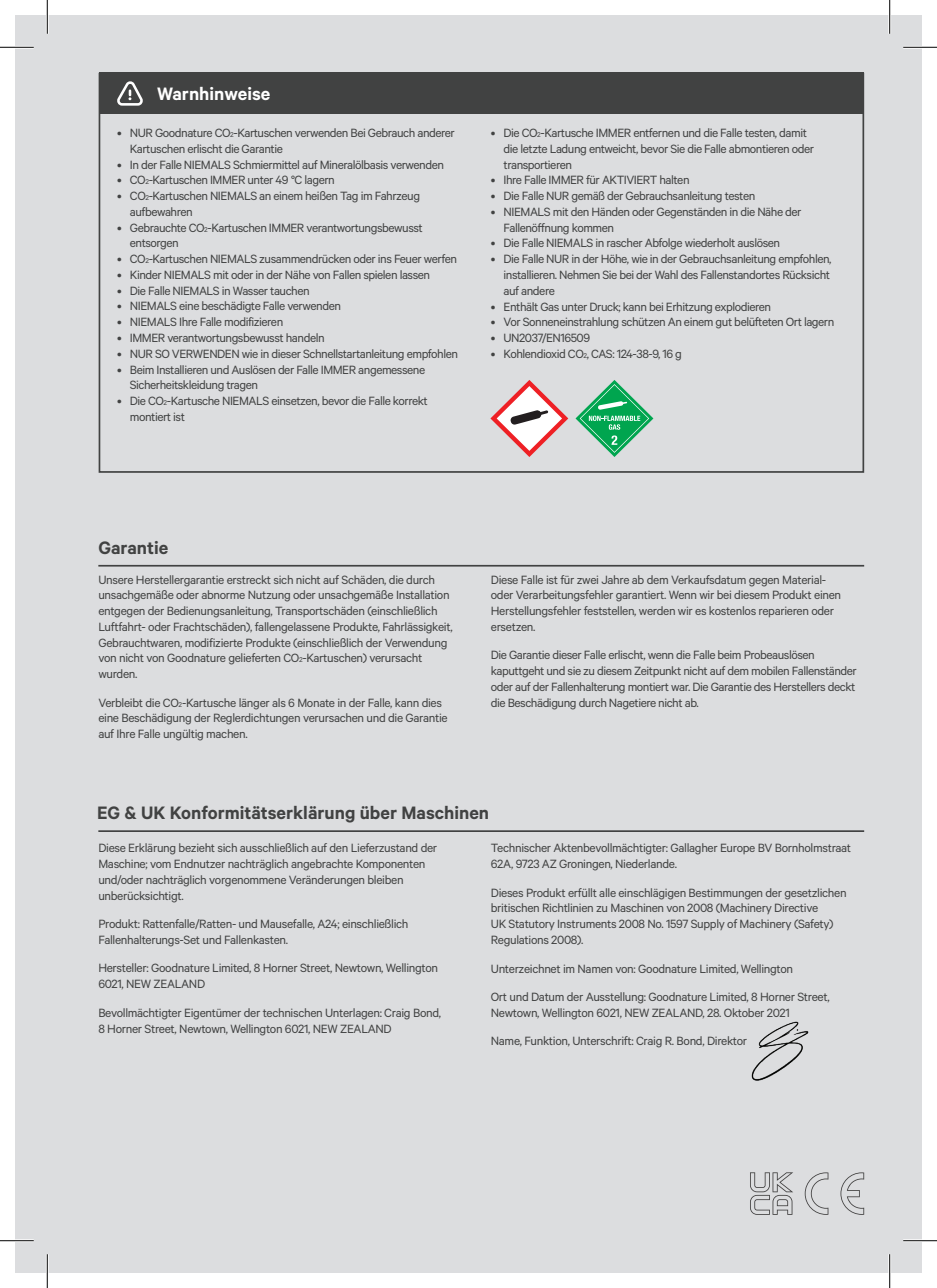
<style>
.page{position:relative;width:937px;height:1288px;background:#fff}
.page>*{position:absolute;margin:0;border:0;box-sizing:border-box;transform-origin:0 0}
.t1{font:600 20.25px "Calibre";color:#414242}
.t2{font:600 20.25px "Calibre";color:#fff}
.t3{font:13.5px/15.8px "Calibre";letter-spacing:-.03em;color:#414242}
.s1{font-size:7.88px}
</style>
<div class="page">
<div style="left:15px;top:15px;width:51px;height:1257px;background:#dcdddf"></div>
<div style="left:36px;top:15px;width:885px;height:1257px;background:#dcdddf"></div>
<svg style="left:750px;top:1172px;width:43px;height:42px"></svg>
<svg style="left:804px;top:1172px;width:24px;height:42px"></svg>
<svg style="left:840px;top:1172px;width:24px;height:42px"></svg>
<div style="left:99px;top:72px;width:765px;height:41px;background:#414242"></div>
<div style="left:99px;top:73px;width:765px;height:399px;border:2px solid #414242"></div>
<hr style="left:98px;top:565px;width:766px;height:1px;background:#414242">
<svg style="left:117px;top:81px;width:26px;height:25px"></svg>
<hr style="left:98px;top:830px;width:766px;height:1px;background:#414242">
<img style="left:751px;top:1021px;width:58px;height:60px">
<svg style="left:575px;top:380px;width:78px;height:77px"></svg>
<svg style="left:490px;top:380px;width:78px;height:77px"></svg>
<hr style="left:0;top:46px;width:34px;height:3px;background:#fff">
<hr style="left:903px;top:46px;width:33px;height:3px;background:#fff">
<hr style="left:0;top:1239px;width:34px;height:2px;background:#fff">
<hr style="left:903px;top:1239px;width:33px;height:2px;background:#fff">
<hr style="left:46px;top:0;width:3px;height:34px;background:#fff">
<hr style="left:46px;top:1253px;width:3px;height:34px;background:#fff">
<hr style="left:888px;top:0;width:3px;height:34px;background:#fff">
<hr style="left:888px;top:1253px;width:3px;height:34px;background:#fff">
<hr style="left:0;top:47px;width:34px;height:1px;background:#000">
<hr style="left:903px;top:47px;width:33px;height:1px;background:#000">
<hr style="left:0;top:1240px;width:34px;height:1px;background:#000">
<hr style="left:903px;top:1240px;width:33px;height:1px;background:#000">
<hr style="left:47px;top:0;width:1px;height:34px;background:#000">
<hr style="left:47px;top:1253px;width:1px;height:34px;background:#000">
<hr style="left:889px;top:0;width:1px;height:34px;background:#000">
<hr style="left:889px;top:1253px;width:1px;height:34px;background:#000">
<h1 class="t2" style="left:157px;top:82px;width:115px">Warnhinweise</h1>
<p class="t3" style="left:130px;top:124px;width:326px;text-indent:-13px">• NUR Goodnature CO<span class="s1">2</span>-Kartuschen verwenden Bei Gebrauch anderer<br>Kartuschen erlischt die Garantie</p>
<p class="t3" style="left:117px;top:156px;width:328px">• In der Falle NIEMALS Schmiermittel auf Mineralölbasis verwenden</p>
<p class="t3" style="left:117px;top:172px;width:219px">• CO<span class="s1">2</span>-Kartuschen IMMER unter 49 °C lagern</p>
<p class="t3" style="left:130px;top:187px;width:292px;text-indent:-13px">• CO<span class="s1">2</span>-Kartuschen NIEMALS an einem heißen Tag im Fahrzeug aufbewahren</p>
<p class="t3" style="left:130px;top:219px;width:294px;text-indent:-13px">• Gebrauchte CO<span class="s1">2</span>-Kartuschen IMMER verantwortungsbewusst entsorgen</p>
<p class="t3" style="left:117px;top:250px;width:341px">• CO<span class="s1">2</span>-Kartuschen NIEMALS zusammendrücken oder ins Feuer werfen</p>
<p class="t3" style="left:117px;top:266px;width:314px">• Kinder NIEMALS mit oder in der Nähe von Fallen spielen lassen</p>
<p class="t3" style="left:117px;top:282px;width:194px">• Die Falle NIEMALS in Wasser tauchen</p>
<p class="t3" style="left:117px;top:298px;width:225px">• NIEMALS eine beschädigte Falle verwenden</p>
<p class="t3" style="left:117px;top:313px;width:168px">• NIEMALS Ihre Falle modifizieren</p>
<p class="t3" style="left:117px;top:329px;width:209px">• IMMER verantwortungsbewusst handeln</p>
<p class="t3" style="left:117px;top:345px;width:342px">• NUR SO VERWENDEN wie in dieser Schnellstartanleitung empfohlen</p>
<p class="t3" style="left:130px;top:361px;width:297px;text-indent:-13px">• Beim Installieren und Auslösen der Falle IMMER angemessene<br>Sicherheitskleidung tragen</p>
<p class="t3" style="left:130px;top:392px;width:299px;text-indent:-13px">• Die CO<span class="s1">2</span>-Kartusche NIEMALS einsetzen, bevor die Falle korrekt montiert ist</p>
<p class="t3" style="left:503px;top:124px;width:312px;text-indent:-13px">• Die CO<span class="s1">2</span>-Kartusche IMMER entfernen und die Falle testen, damit die letzte Ladung entweicht, bevor Sie die Falle abmontieren oder transportieren</p>
<p class="t3" style="left:491px;top:172px;width:200px">• Ihre Falle IMMER für AKTIVIERT halten</p>
<p class="t3" style="left:491px;top:187px;width:266px">• Die Falle NUR gemäß der Gebrauchsanleitung testen</p>
<p class="t3" style="left:503px;top:203px;width:299px;text-indent:-13px">• NIEMALS mit den Händen oder Gegenständen in die Nähe der<br>Fallenöffnung kommen</p>
<p class="t3" style="left:491px;top:235px;width:291px">• Die Falle NIEMALS in rascher Abfolge wiederholt auslösen</p>
<p class="t3" style="left:503px;top:251px;width:329px;text-align:justify;text-indent:-13px">• Die Falle NUR in der Höhe, wie in der Gebrauchsanleitung empfohlen, installieren. Nehmen Sie bei der Wahl des Fallenstandortes Rücksicht auf andere</p>
<p class="t3" style="left:491px;top:298px;width:282px">• Enthält Gas unter Druck; kann bei Erhitzung explodieren</p>
<p class="t3" style="left:491px;top:314px;width:345px">• Vor Sonneneinstrahlung schützen An einem gut belüfteten Ort lagern</p>
<p class="t3" style="left:491px;top:329px;width:101px">• UN2037/EN16509</p>
<p class="t3" style="left:491px;top:345px;width:193px">• Kohlendioxid CO<span class="s1">2</span>, CAS: 124-38-9, 16 g</p>
<h1 class="t1" style="left:98px;top:535px;width:71px">Garantie</h1>
<p class="t3" style="left:98px;top:571px;width:356px">Unsere Herstellergarantie erstreckt sich nicht auf Schäden, die durch unsachgemäße oder abnorme Nutzung oder unsachgemäße Installation entgegen der Bedienungsanleitung, Transportschäden (einschließlich Luftfahrt- oder Frachtschäden), fallengelassene Produkte, Fahrlässigkeit, Gebrauchtwaren, modifizierte Produkte (einschließlich der Verwendung von nicht von Goodnature gelieferten CO<span class="s1">2</span>-Kartuschen) verursacht wurden.</p>
<p class="t3" style="left:98px;top:694px;width:351px">Verbleibt die CO<span class="s1">2</span>-Kartusche länger als 6 Monate in der Falle, kann dies eine Beschädigung der Reglerdichtungen verursachen und die Garantie auf Ihre Falle ungültig machen.</p>
<p class="t3" style="left:491px;top:571px;width:352px">Diese Falle ist für zwei Jahre ab dem Verkaufsdatum gegen Material&shy;oder Verarbeitungsfehler garantiert. Wenn wir bei diesem Produkt einen Herstellungsfehler feststellen, werden wir es kostenlos reparieren oder ersetzen.</p>
<p class="t3" style="left:491px;top:646px;width:367px">Die Garantie dieser Falle erlischt, wenn die Falle beim Probeauslösen kaputtgeht und sie zu diesem Zeitpunkt nicht auf dem mobilen Fallenständer oder auf der Fallenhalterung montiert war. Die Garantie des Herstellers deckt die Beschädigung durch Nagetiere nicht ab.</p>
<h1 class="t1" style="left:97px;top:801px;width:393px">EG &amp; UK Konformitätserklärung über Maschinen</h1>
<p class="t3" style="left:98px;top:839px;width:340px">Diese Erklärung bezieht sich ausschließlich auf den Lieferzustand der Maschine; vom Endnutzer nachträglich angebrachte Komponenten und/oder nachträglich vorgenommene Veränderungen bleiben unberücksichtigt.</p>
<p class="t3" style="left:98px;top:915px;width:311px">Produkt: Rattenfalle/Ratten- und Mausefalle, A24; einschließlich<br>Fallenhalterungs-Set und Fallenkasten.</p>
<p class="t3" style="left:98px;top:959px;width:341px">Hersteller: Goodnature Limited, 8 Horner Street, Newtown, Wellington<br>6021, NEW ZEALAND</p>
<p class="t3" style="left:98px;top:1004px;width:344px">Bevollmächtigter Eigentümer der technischen Unterlagen: Craig Bond,<br>8 Horner Street, Newtown, Wellington 6021, NEW ZEALAND</p>
<p class="t3" style="left:491px;top:839px;width:362px">Technischer Aktenbevollmächtigter: Gallagher Europe BV Bornholmstraat<br>62A, 9723 AZ Groningen, Niederlande.</p>
<p class="t3" style="left:491px;top:884px;width:357px">Dieses Produkt erfüllt alle einschlägigen Bestimmungen der gesetzlichen britischen Richtlinien zu Maschinen von 2008 (Machinery Directive<br>UK Statutory Instruments 2008 No. 1597 Supply of Machinery (Safety)<br>Regulations 2008).</p>
<p class="t3" style="left:491px;top:953px;width:340px;line-height:28.6px">Unterzeichnet im Namen von: Goodnature Limited, Wellington<br>Ort und Datum der Ausstellung: Goodnature Limited, 8 Horner Street,</p>
<p class="t3" style="left:491px;top:997px;width:300px;line-height:28.6px">Newtown, Wellington 6021, NEW ZEALAND, 28. Oktober 2021<br>Name, Funktion, Unterschrift: Craig R. Bond, Direktor</p>
</div>
